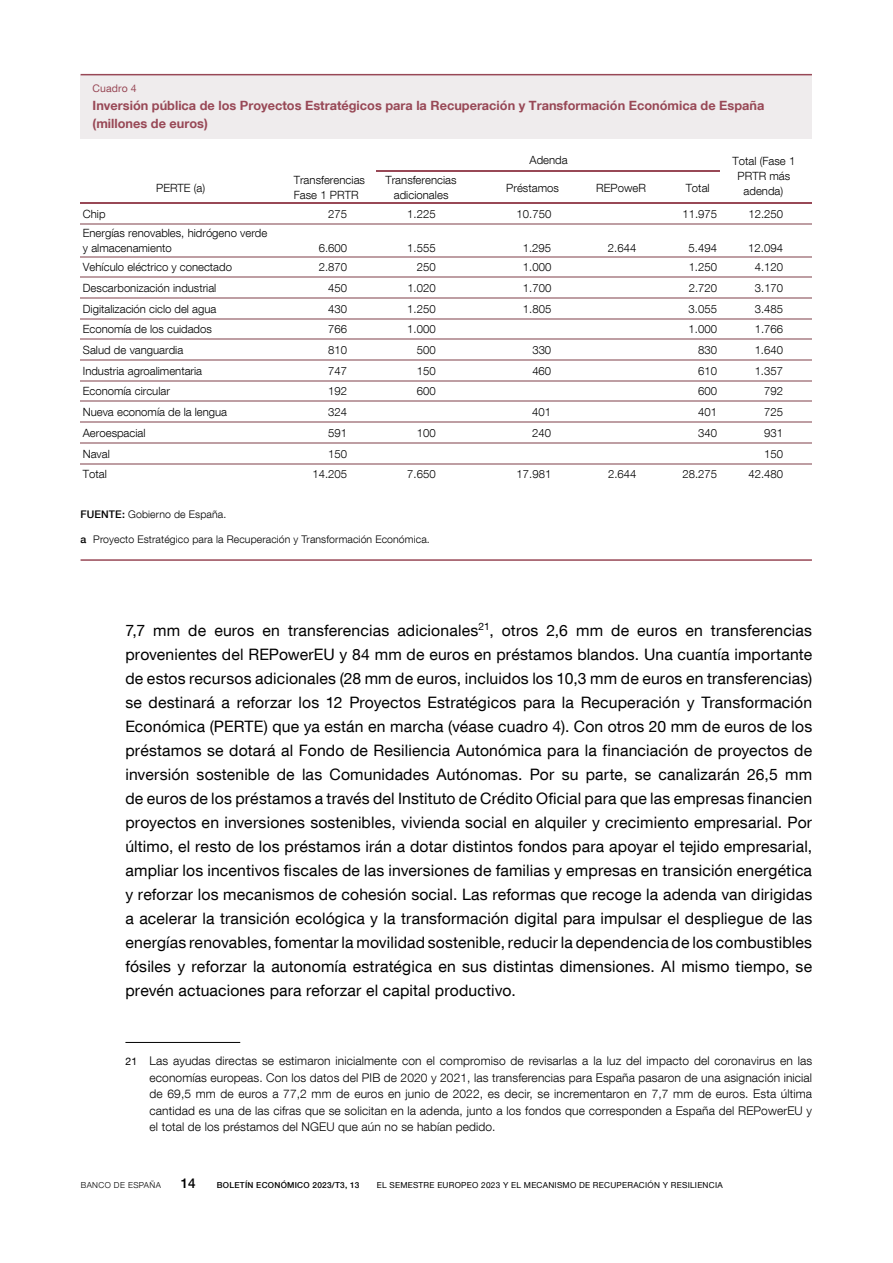
<style>
.page{position:relative;width:893px;height:1263px;background:#fff}
.page>*{position:absolute;margin:0;border:0;box-sizing:border-box;transform-origin:0 0}
.t1{font:15.75px/24px "Bd E Neue Helvetica";letter-spacing:.01em;color:#000;text-align:justify}
.t2{font:500 13.5px "Bd E Neue Helvetica";color:#000}
.t3{font:700 12.75px/18px "Bd E Neue Helvetica";color:#984856}
.t4{font:300 12px/16.5px "Bd E Neue Helvetica";letter-spacing:.01em;color:#000;text-align:justify}
.t5{font:300 11.4px/15px "Bd E Neue Helvetica";color:#000}
.t6{font:300 10.5px "Bd E Neue Helvetica";letter-spacing:.01em;color:#000}
.t7{font:10.5px "Bd E Neue Helvetica";letter-spacing:.01em;color:#984856}
.t8{font:8.25px "Bd E Neue Helvetica";letter-spacing:.03em;color:#000}
.t9{font:500 8.25px "Bd E Neue Helvetica";letter-spacing:.03em;color:#000}
.t10{font:300 8.25px "Bd E Neue Helvetica";letter-spacing:.05em;color:#000}
.s1{font-weight:500}
.s2{font-weight:400;font-size:10.5px}
</style>
<div class="page">
<hr style="left:125px;top:1042px;width:115px;height:1px;background:#000">
<div style="left:81px;top:75px;width:731px;height:63px;background:#efeced"></div>
<hr style="left:81px;top:74px;width:731px;height:1px;background:#984856">
<hr style="left:81px;top:559px;width:731px;height:2px;background:#984856">
<hr style="left:377px;top:170px;width:343px;height:2px;background:#984856">
<hr style="left:81px;top:203px;width:731px;height:1px;background:#984856">
<hr style="left:81px;top:223px;width:731px;height:2px;background:#be9ea3">
<hr style="left:81px;top:256px;width:731px;height:1px;background:#be9ea3">
<hr style="left:81px;top:276px;width:731px;height:2px;background:#be9ea3">
<hr style="left:81px;top:297px;width:731px;height:2px;background:#be9ea3">
<hr style="left:81px;top:318px;width:731px;height:1px;background:#be9ea3">
<hr style="left:81px;top:339px;width:731px;height:1px;background:#be9ea3">
<hr style="left:81px;top:359px;width:731px;height:2px;background:#be9ea3">
<hr style="left:81px;top:380px;width:731px;height:1px;background:#be9ea3">
<hr style="left:81px;top:401px;width:731px;height:1px;background:#be9ea3">
<hr style="left:81px;top:421px;width:731px;height:2px;background:#be9ea3">
<hr style="left:81px;top:442px;width:731px;height:2px;background:#be9ea3">
<hr style="left:81px;top:463px;width:731px;height:1px;background:#be9ea3">
<p class="t7" style="left:93px;top:82px;width:46px">Cuadro 4</p>
<p class="t3" style="left:93px;top:96px;width:673px">Inversión pública de los Proyectos Estratégicos para la Recuperación y Transformación Económica de España (millones de euros)</p>
<p class="t5" style="left:530px;top:152px;width:40px">Adenda</p>
<p class="t5" style="left:732px;top:154px;width:64px;text-align:center">Total (Fase 1<br>PRTR más adenda)</p>
<p class="t5" style="left:156px;top:180px;width:50px">PERTE (a)</p>
<p class="t5" style="left:294px;top:172px;width:73px">Transferencias<br>Fase 1 PRTR</p>
<p class="t5" style="left:385px;top:172px;width:73px;text-align:center">Transferencias adicionales</p>
<p class="t5" style="left:506px;top:180px;width:54px">Préstamos</p>
<p class="t5" style="left:596px;top:180px;width:51px">REPoweR</p>
<p class="t5" style="left:686px;top:180px;width:26px">Total</p>
<p class="t5" style="left:83px;top:206px;width:24px">Chip</p>
<p class="t5" style="left:328px;top:206px;width:20px">275</p>
<p class="t5" style="left:407px;top:206px;width:30px">1.225</p>
<p class="t5" style="left:517px;top:206px;width:36px">10.750</p>
<p class="t5" style="left:682px;top:206px;width:36px">11.975</p>
<p class="t5" style="left:748px;top:206px;width:36px">12.250</p>
<p class="t5" style="left:83px;top:225px;width:186px">Energías renovables, hidrógeno verde y almacenamiento</p>
<p class="t5" style="left:319px;top:240px;width:30px">6.600</p>
<p class="t5" style="left:407px;top:240px;width:30px">1.555</p>
<p class="t5" style="left:523px;top:240px;width:30px">1.295</p>
<p class="t5" style="left:608px;top:240px;width:30px">2.644</p>
<p class="t5" style="left:688px;top:240px;width:30px">5.494</p>
<p class="t5" style="left:748px;top:240px;width:36px">12.094</p>
<p class="t5" style="left:83px;top:259px;width:151px">Vehículo eléctrico y conectado</p>
<p class="t5" style="left:319px;top:259px;width:30px">2.870</p>
<p class="t5" style="left:417px;top:259px;width:20px">250</p>
<p class="t5" style="left:523px;top:259px;width:30px">1.000</p>
<p class="t5" style="left:689px;top:259px;width:30px">1.250</p>
<p class="t5" style="left:755px;top:259px;width:30px">4.120</p>
<p class="t5" style="left:83px;top:280px;width:135px">Descarbonización industrial</p>
<p class="t5" style="left:328px;top:280px;width:20px">450</p>
<p class="t5" style="left:407px;top:280px;width:30px">1.020</p>
<p class="t5" style="left:523px;top:280px;width:30px">1.700</p>
<p class="t5" style="left:689px;top:280px;width:30px">2.720</p>
<p class="t5" style="left:755px;top:280px;width:30px">3.170</p>
<p class="t5" style="left:83px;top:301px;width:135px">Digitalización ciclo del agua</p>
<p class="t5" style="left:328px;top:301px;width:20px">430</p>
<p class="t5" style="left:407px;top:301px;width:30px">1.250</p>
<p class="t5" style="left:523px;top:301px;width:30px">1.805</p>
<p class="t5" style="left:689px;top:301px;width:30px">3.055</p>
<p class="t5" style="left:755px;top:301px;width:30px">3.485</p>
<p class="t5" style="left:83px;top:322px;width:131px">Economía de los cuidados</p>
<p class="t5" style="left:328px;top:322px;width:20px">766</p>
<p class="t5" style="left:407px;top:322px;width:30px">1.000</p>
<p class="t5" style="left:689px;top:322px;width:30px">1.000</p>
<p class="t5" style="left:755px;top:322px;width:30px">1.766</p>
<p class="t5" style="left:83px;top:342px;width:102px">Salud de vanguardia</p>
<p class="t5" style="left:328px;top:342px;width:20px">810</p>
<p class="t5" style="left:417px;top:342px;width:20px">500</p>
<p class="t5" style="left:532px;top:342px;width:20px">330</p>
<p class="t5" style="left:698px;top:342px;width:20px">830</p>
<p class="t5" style="left:755px;top:342px;width:30px">1.640</p>
<p class="t5" style="left:83px;top:363px;width:121px">Industria agroalimentaria</p>
<p class="t5" style="left:328px;top:363px;width:20px">747</p>
<p class="t5" style="left:417px;top:363px;width:20px">150</p>
<p class="t5" style="left:532px;top:363px;width:20px">460</p>
<p class="t5" style="left:698px;top:363px;width:20px">610</p>
<p class="t5" style="left:755px;top:363px;width:30px">1.357</p>
<p class="t5" style="left:83px;top:384px;width:89px">Economía circular</p>
<p class="t5" style="left:328px;top:384px;width:20px">192</p>
<p class="t5" style="left:417px;top:384px;width:20px">600</p>
<p class="t5" style="left:698px;top:384px;width:20px">600</p>
<p class="t5" style="left:764px;top:384px;width:20px">792</p>
<p class="t5" style="left:83px;top:404px;width:146px">Nueva economía de la lengua</p>
<p class="t5" style="left:328px;top:404px;width:20px">324</p>
<p class="t5" style="left:532px;top:404px;width:20px">401</p>
<p class="t5" style="left:698px;top:404px;width:20px">401</p>
<p class="t5" style="left:764px;top:404px;width:20px">725</p>
<p class="t5" style="left:83px;top:425px;width:64px">Aeroespacial</p>
<p class="t5" style="left:328px;top:425px;width:20px">591</p>
<p class="t5" style="left:417px;top:425px;width:20px">100</p>
<p class="t5" style="left:532px;top:425px;width:20px">240</p>
<p class="t5" style="left:698px;top:425px;width:20px">340</p>
<p class="t5" style="left:764px;top:425px;width:20px">931</p>
<p class="t5" style="left:83px;top:446px;width:29px">Naval</p>
<p class="t5" style="left:328px;top:446px;width:20px">150</p>
<p class="t5" style="left:764px;top:446px;width:20px">150</p>
<p class="t5" style="left:83px;top:466px;width:26px">Total</p>
<p class="t5" style="left:312px;top:466px;width:36px">14.205</p>
<p class="t5" style="left:407px;top:466px;width:30px">7.650</p>
<p class="t5" style="left:517px;top:466px;width:36px">17.981</p>
<p class="t5" style="left:608px;top:466px;width:30px">2.644</p>
<p class="t5" style="left:682px;top:466px;width:36px">28.275</p>
<p class="t5" style="left:748px;top:466px;width:36px">42.480</p>
<p class="t6" style="left:81px;top:508px;width:147px"><span class="s1">FUENTE:</span> Gobierno de España.</p>
<p class="t6" style="left:81px;top:533px;width:351px"><span class="s1">a</span> Proyecto Estratégico para la Recuperación y Transformación Económica.</p>
<p class="t1" style="left:125px;top:618px;width:688px">7,7 mm de euros en transferencias adicionales<sup>21</sup>, otros 2,6 mm de euros en transferencias provenientes del REPowerEU y 84 mm de euros en préstamos blandos. Una cuantía importante de estos recursos adicionales (28 mm de euros, incluidos los 10,3 mm de euros en transferencias) se destinará a reforzar los 12 Proyectos Estratégicos para la Recuperación y Transformación Económica (PERTE) que ya están en marcha (véase cuadro 4). Con otros 20 mm de euros de los préstamos se dotará al Fondo de Resiliencia Autonómica para la financiación de proyectos de inversión sostenible de las Comunidades Autónomas. Por su parte, se canalizarán 26,5 mm de euros de los préstamos a través del Instituto de Crédito Oficial para que las empresas financien proyectos en inversiones sostenibles, vivienda social en alquiler y crecimiento empresarial. Por último, el resto de los préstamos irán a dotar distintos fondos para apoyar el tejido empresarial, ampliar los incentivos fiscales de las inversiones de familias y empresas en transición energética y reforzar los mecanismos de cohesión social. Las reformas que recoge la adenda van dirigidas a acelerar la transición ecológica y la transformación digital para impulsar el despliegue de las energías renovables, fomentar la movilidad sostenible, reducir la dependencia de los combustibles fósiles y reforzar la autonomía estratégica en sus distintas dimensiones. Al mismo tiempo, se prevén actuaciones para reforzar el capital productivo.</p>
<p class="t4" style="left:150px;top:1052px;width:664px;text-indent:-24px"><span class="s2">21</span> Las ayudas directas se estimaron inicialmente con el compromiso de revisarlas a la luz del impacto del coronavirus en las economías europeas. Con los datos del PIB de 2020 y 2021, las transferencias para España pasaron de una asignación inicial de 69,5 mm de euros a 77,2 mm de euros en junio de 2022, es decir, se incrementaron en 7,7 mm de euros. Esta última cantidad es una de las cifras que se solicitan en la adenda, junto a los fondos que corresponden a España del REPowerEU y el total de los préstamos del NGEU que aún no se habían pedido.</p>
<p class="t10" style="left:81px;top:1180px;width:82px">BANCO DE ESPAÑA</p>
<p class="t2" style="left:181px;top:1175px;width:16px">14</p>
<p class="t9" style="left:217px;top:1180px;width:144px">BOLETÍN ECONÓMICO 2023/T3, 13</p>
<p class="t8" style="left:377px;top:1180px;width:347px">EL SEMESTRE EUROPEO 2023 Y EL MECANISMO DE RECUPERACIÓN Y RESILIENCIA</p>
</div>
